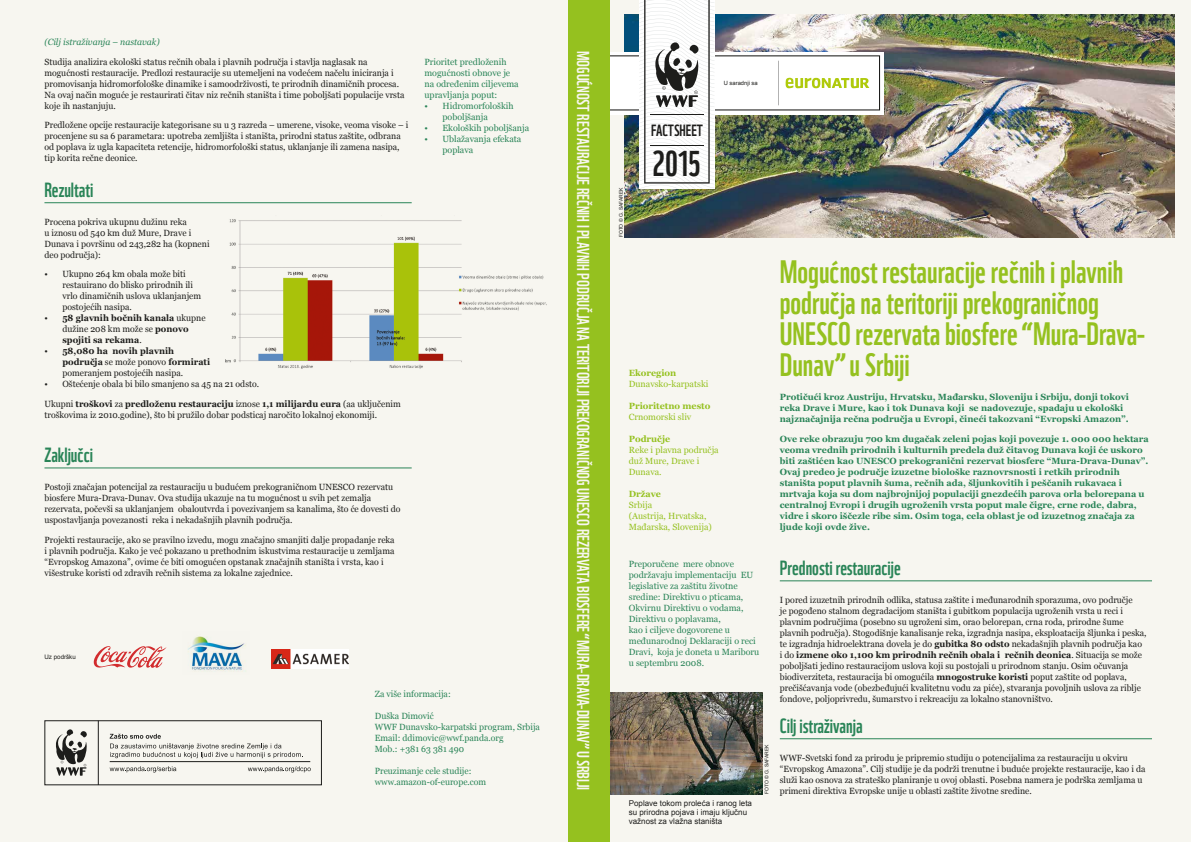
<style>
.page{position:relative;width:1191px;height:842px;background:#f7f6f0}
.page>*{position:absolute;margin:0;border:0;box-sizing:border-box;transform-origin:0 0}
.t1{font:34.9px "WWF";color:#1d1d1b}
.t2{font:31.5px/30.8px "WWF";color:#95c11f}
.t3{font:20px "WWF";color:#298457}
.t4{font:16.9px "WWF";color:#f7f6f0}
.t5{font:15.8px "WWF";color:#1d1d1b}
.t6{font:9px/11px "Georgia";color:#1d1d1b}
.t7{font:700 9px/11px "Georgia";color:#298457}
.t8{font:9px/11px "Georgia";color:#298457}
.t9{font:9px/11px "Georgia";color:#95c11f}
.t10{font:700 9px/11px "Georgia";color:#1d1d1b}
.t11{font:700 9px "Georgia";color:#95c11f}
.t12{font:italic 9px "Georgia";color:#298457}
.t13{font:8px/9px "Arial";color:#1d1d1b}
.t14{font:6.2px "Arial";color:#1d1d1b}
.t15{font:5.8px "Arial";color:#1d1d1b}
.t16{font:5px "Arial";color:#1d1d1b}
.s1{font-weight:400}
.s2{font-weight:700}
</style>
<div class="page">
<img style="left:624px;top:15px;width:550px;height:222px">
<hr style="left:780px;top:581px;width:372px;height:1px;background:#298457">
<img style="left:609px;top:0;width:271px;height:188px">
<hr style="left:780px;top:738px;width:372px;height:1px;background:#298457">
<img style="left:609px;top:693px;width:154px;height:101px">
<div style="left:567px;top:0;width:28px;height:842px;background:#95c11f"></div>
<hr style="left:44px;top:202px;width:368px;height:1px;background:#298457">
<hr style="left:44px;top:468px;width:368px;height:1px;background:#298457">
<img style="left:225px;top:219px;width:322px;height:150px">
<img style="left:188px;top:636px;width:58px;height:36px">
<svg style="left:93px;top:646px;width:73px;height:22px"></svg>
<img style="left:272px;top:649px;width:77px;height:20px">
<div style="left:595px;top:0;width:14px;height:842px;background:#95c11f"></div>
<svg style="left:110px;top:766px;width:66px;height:6px"></svg>
<svg style="left:248px;top:766px;width:63px;height:6px"></svg>
<div style="left:44px;top:720px;width:278px;height:65px;border:1px solid #1d1d1b"></div>
<svg style="left:110px;top:734px;width:193px;height:24px"></svg>
<hr style="left:110px;top:761px;width:200px;height:1px;background:#1d1d1b">
<hr style="left:98px;top:721px;width:1px;height:64px;background:#1d1d1b">
<svg style="left:56px;top:729px;width:31px;height:47px"></svg>
<p class="t12" style="left:44px;top:35px;width:117px">(Cilj istraživanja – nastavak)</p>
<p class="t6" style="left:44px;top:56px;width:361px">Studija analizira ekološki status rečnih obala i plavnih područja i stavlja naglasak na mogućnosti restauracije. Predlozi restauracije su utemeljeni na vodećem načelu iniciranja i promovisanja hidromorfološke dinamike i samoodrživosti, te prirodnih dinamičnih procesa.<br>Na ovaj način moguće je restaurirati čitav niz rečnih staništa i time poboljšati populacije vrsta koje ih nastanjuju.</p>
<p class="t6" style="left:44px;top:119px;width:365px">Predložene opcije restauracije kategorisane su u 3 razreda – umerene, visoke, veoma visoke – i procenjene su sa 6 parametara: upotreba zemljišta i staništa, prirodni status zaštite, odbrana od poplava iz ugla kapaciteta retencije, hidromorfološki status, uklanjanje ili zamena nasipa, tip korita rečne deonice.</p>
<h3 class="t3" style="left:44px;top:174px;width:51px">Rezultati</h3>
<p class="t6" style="left:44px;top:216px;width:167px">Procena pokriva ukupnu dužinu reka<br>u iznosu od 540 km duž Mure, Drave i<br>Dunava i površinu od 243,282 ha (kopneni deo područja):</p>
<p class="t6" style="left:62px;top:268px;width:140px;text-indent:-18px">• Ukupno 264 km obala može biti restauirano do blisko prirodnih ili vrlo dinamičnih uslova uklanjanjem postojećih nasipa.</p>
<p class="t10" style="left:62px;top:312px;width:145px;text-indent:-18px"><span class="s1">•</span> 58 glavnih bočnih kanala <span class="s1">ukupne dužine 208 km može se</span> ponovo spojiti sa rekama<span class="s1">.</span></p>
<p class="t6" style="left:62px;top:345px;width:149px;text-indent:-18px">• <span class="s2">58,080 ha novih plavnih područja</span> se može ponovo <span class="s2">formirati </span>pomeranjem postojećih nasipa.</p>
<p class="t6" style="left:44px;top:374px;width:358px;line-height:19.5px">• Oštećenje obala bi bilo smanjeno sa 45 na 21 odsto.<br>Ukupni <span class="s2">troškovi</span> za <span class="s2">predloženu restauraciju</span> iznose <span class="s2">1,1 milijardu eura</span> (aa uključenim</p>
<p class="t6" style="left:44px;top:409px;width:334px">troškovima iz 2010.godine), što bi pružilo dobar podsticaj naročito lokalnoj ekonomiji.</p>
<h3 class="t3" style="left:44px;top:439px;width:50px">Zaključci</h3>
<p class="t6" style="left:44px;top:481px;width:357px">Postoji značajan potencijal za restauraciju u budućem prekograničnom UNESCO rezervatu biosfere Mura-Drava-Dunav. Ova studija ukazuje na tu mogućnost u svih pet zemalja rezervata, počevši sa uklanjanjem obaloutvrda i povezivanjem sa kanalima, što će dovesti do uspostavljanja povezanosti reka i nekadašnjih plavnih područja.</p>
<p class="t6" style="left:44px;top:534px;width:352px">Projekti restauracije, ako se pravilno izvedu, mogu značajno smanjiti dalje propadanje reka i plavnih područja. Kako je već pokazano u prethodnim iskustvima restauracije u zemljama “Evropskog Amazona”, ovime će biti omogućen opstanak značajnih staništa i vrsta, kao i višestruke koristi od zdravih rečnih sistema za lokalne zajednice.</p>
<p class="t8" style="left:424px;top:56px;width:96px">Prioritet predloženih mogućnosti obnove je na određenim ciljevema upravljanja poput:</p>
<p class="t8" style="left:442px;top:100px;width:73px;text-indent:-18px">• Hidromorfoloških poboljšanja</p>
<p class="t8" style="left:424px;top:122px;width:106px">• Ekoloških poboljšanja</p>
<p class="t8" style="left:442px;top:133px;width:80px;text-indent:-18px">• Ublažavanja efekata poplava</p>
<p class="t14" style="left:44px;top:653px;width:33px">Uz podršku</p>
<p class="t8" style="left:375px;top:688px;width:77px">Za više informacija:</p>
<p class="t8" style="left:375px;top:710px;width:167px">Duška Dimović<br>WWF Dunavsko-karpatski program, Srbija<br>Email: ddimovic@wwf.panda.org<br>Mob.: +381 63 381 490</p>
<p class="t8" style="left:375px;top:765px;width:113px">Preuzimanje cele studije: www.amazon-of-europe.com</p>
<h3 class="t4" style="left:596px;top:51px;width:741px;rotate:90deg">Mogućnost restauracije rečnih i plavnih područja na teritoriji prekograničnog UNESCO rezervata biosfere “Mura-Drava-Dunav” u Srbiji</h3>
<p class="t15" style="left:724px;top:79px;width:35px">U saradnji sa</p>
<p class="t16" style="left:618px;top:237px;width:51px;rotate:-90deg">FOTO © G. Safarek</p>
<h3 class="t5" style="left:651px;top:118px;width:53px">FACTSHEET</h3>
<h1 class="t1" style="left:652px;top:136px;width:50px">2015</h1>
<p class="t11" style="left:629px;top:366px;width:49px">Ekoregion</p>
<p class="t9" style="left:629px;top:378px;width:81px">Dunavsko-karpatski</p>
<p class="t11" style="left:629px;top:399px;width:83px">Prioritetno mesto</p>
<p class="t9" style="left:629px;top:411px;width:64px">Crnomorski sliv</p>
<p class="t11" style="left:629px;top:432px;width:43px">Područje</p>
<p class="t9" style="left:629px;top:444px;width:91px">Reke i plavna područja duž Mure, Drave i<br>Dunava.</p>
<p class="t11" style="left:629px;top:487px;width:34px">Države</p>
<p class="t9" style="left:629px;top:499px;width:85px">Srbija<br>(Austrija, Hrvatska,<br>Mađarska, Slovenija)</p>
<p class="t8" style="left:629px;top:558px;width:132px">Preporučene mere obnove podržavaju implementaciju EU legislative za zaštitu životne sredine: Direktivu o pticama,<br>Okvirnu Direktivu o vodama,<br>Direktivu o poplavama,<br>kao i ciljeve dogovorene u međunarodnoj Deklaraciji o reci<br>Dravi, koja je doneta u Mariboru u septembru 2008.</p>
<p class="t13" style="left:629px;top:799px;width:125px">Poplave tokom proleća i ranog leta su prirodna pojava i imaju ključnu važnost za vlažna staništa</p>
<p class="t16" style="left:763px;top:794px;width:51px;rotate:-90deg">FOTO © G. Safarek</p>
<h2 class="t2" style="left:780px;top:254px;width:367px">Mogućnost restauracije rečnih i plavnih područja na teritoriji prekograničnog UNESCO rezervata biosfere “Mura-Drava-Dunav” u Srbiji</h2>
<p class="t7" style="left:780px;top:391px;width:351px">Protičući kroz Austriju, Hrvatsku, Mađarsku, Sloveniju i Srbiju, donji tokovi reka Drave i Mure, kao i tok Dunava koji se nadovezuje, spadaju u ekološki najznačajnija rečna područja u Evropi, čineći takozvani “Evropski Amazon”.</p>
<p class="t7" style="left:780px;top:432px;width:370px">Ove reke obrazuju 700 km dugačak zeleni pojas koji povezuje 1. 000 000 hektara veoma vrednih prirodnih i kulturnih predela duž čitavog Dunava koji će uskoro biti zaštićen kao UNESCO prekogranični rezervat biosfere “Mura-Drava-Dunav”.<br>Ovaj predeo je područje izuzetne biološke raznovrsnosti i retkih prirodnih staništa poput plavnih šuma, rečnih ada, šljunkovitih i peščanih rukavaca i mrtvaja koja su dom najbrojnijoj populaciji gnezdećih parova orla belorepana u centralnoj Evropi i drugih ugroženih vrsta poput male čigre, crne rode, dabra, vidre i skoro iščezle ribe sim. Osim toga, cela oblast je od izuzetnog značaja za ljude koji ovde žive.</p>
<h3 class="t3" style="left:780px;top:552px;width:122px">Prednosti restauracije</h3>
<p class="t6" style="left:780px;top:594px;width:368px">I pored izuzetnih prirodnih odlika, statusa zaštite i međunarodnih sporazuma, ovo područje<br>je pogođeno stalnom degradacijom staništa i gubitkom populacija ugroženih vrsta u reci i plavnim područjima (posebno su ugroženi sim, orao belorepan, crna roda, prirodne šume plavnih područja). Stogodišnje kanalisanje reka, izgradnja nasipa, eksploatacija šljunka i peska, te izgradnja hidroelektrana dovela je do <span class="s2">gubitka 80 odsto</span> nekadašnjih plavnih područja kao i do <span class="s2">izmene oko 1,100 km prirodnih rečnih obala i rečnih deonica</span>. Situacija se može poboljšati jedino restauracijom uslova koji su postojali u prirodnom stanju. Osim očuvanja biodiverziteta, restauracija bi omogućila <span class="s2">mnogostruke koristi</span> poput zaštite od poplava, prečišćavanja vode (obezbeđujući kvalitetnu vodu za piće), stvaranja povoljnih uslova za riblje fondove, poljoprivredu, šumarstvo i rekreaciju za lokalno stanovništvo.</p>
<h3 class="t3" style="left:780px;top:710px;width:84px">Cilj istraživanja</h3>
<p class="t6" style="left:780px;top:752px;width:367px">WWF-Svetski fond za prirodu je pripremio studiju o potencijalima za restauraciju u okviru “Evropskog Amazona”. Cilj studije je da podrži trenutne i buduće projekte restauracije, kao i da služi kao osnova za strateško planiranje u ovoj oblasti. Posebna namera je podrška zemljama u primeni direktiva Evropske unije u oblasti zaštite životne sredine.</p>
</div>
